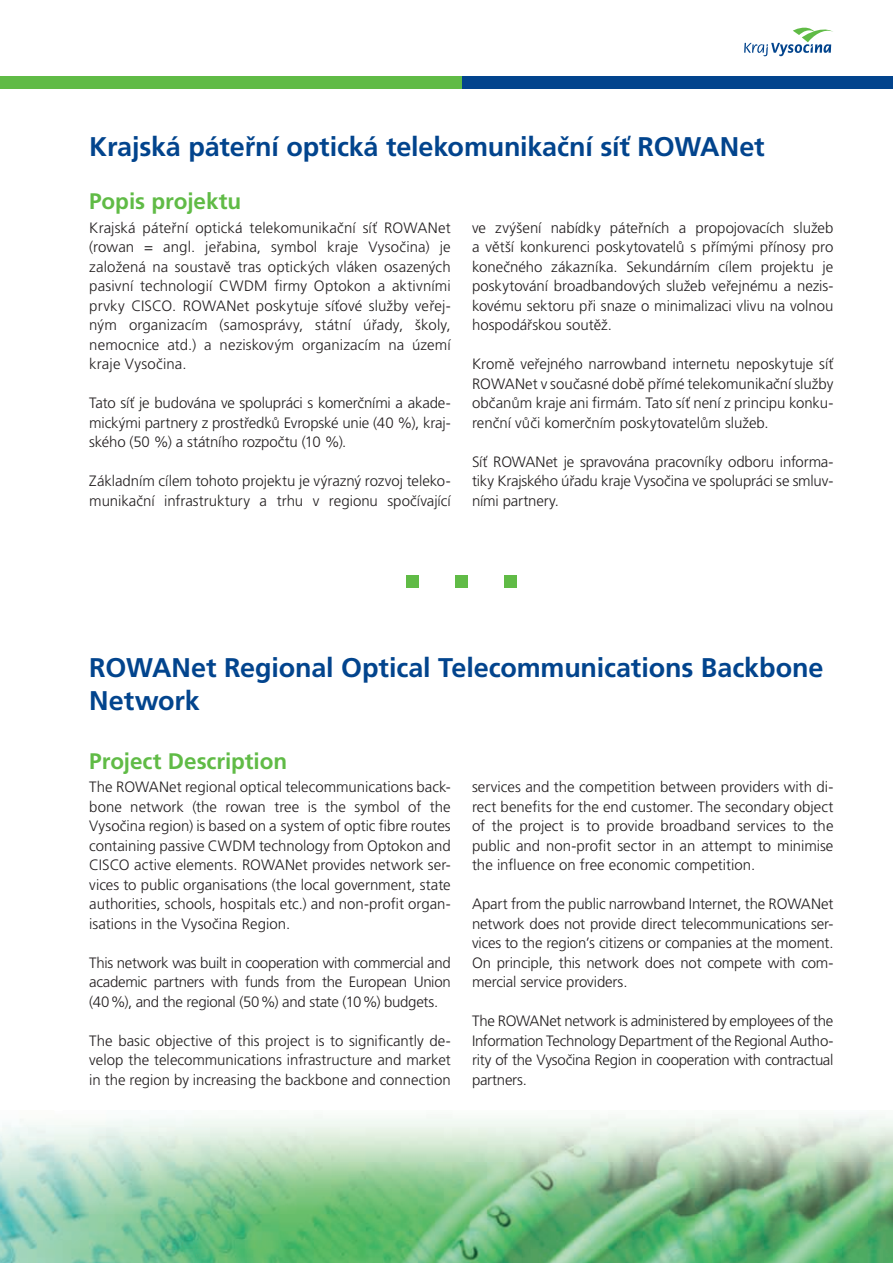
<style>
.page{position:relative;width:893px;height:1263px;background:#fff}
.page>*{position:absolute;margin:0;border:0;box-sizing:border-box;transform-origin:0 0}
.t1{font:700 27px/33px "Frutiger CE";letter-spacing:-.005em;color:#02448d}
.t2{font:700 22.5px "Frutiger CE";letter-spacing:-.005em;color:#60bb46}
.t3{font:300 15px/19.5px "Frutiger CE";letter-spacing:-.005em;color:#231f20;text-align:justify}
</style>
<div class="page">
<svg style="left:744px;top:28px;width:89px;height:28px"></svg>
<div style="left:0;top:77px;width:893px;height:12px;background:#02448d"></div>
<img style="left:0;top:1116px;width:893px;height:147px">
<div style="left:0;top:77px;width:461px;height:12px;background:#60bb46"></div>
<div style="left:455px;top:575px;width:13px;height:13px;background:#60bb46"></div>
<div style="left:504px;top:575px;width:12px;height:13px;background:#60bb46"></div>
<div style="left:406px;top:575px;width:13px;height:13px;background:#60bb46"></div>
<svg style="left:827px;top:1196px;width:4px;height:11px"></svg>
<h1 class="t1" style="left:89px;top:130px;width:677px">Krajská páteřní optická telekomunikační síť ROWANet</h1>
<h2 class="t2" style="left:89px;top:188px;width:153px">Popis projektu</h2>
<p class="t3" style="left:89px;top:218px;width:363px">Krajská páteřní optická telekomunikační síť ROWANet (rowan = angl. jeřabina, symbol kraje Vysočina) je založená na soustavě tras optických vláken osazených pasivní technologií CWDM firmy Optokon a aktivními prvky CISCO. ROWANet poskytuje síťové služby veřej&shy;ným organizacím (samosprávy, státní úřady, školy, nemocnice atd.) a neziskovým organizacím na území kraje Vysočina.</p>
<p class="t3" style="left:89px;top:393px;width:363px">Tato síť je budována ve spolupráci s komerčními a akade&shy;mickými partnery z prostředků Evropské unie (40 %), kraj&shy;ského (50 %) a státního rozpočtu (10 %).</p>
<p class="t3" style="left:89px;top:471px;width:363px">Základním cílem tohoto projektu je výrazný rozvoj teleko&shy;munikační infrastruktury a trhu v regionu spočívající</p>
<p class="t3" style="left:472px;top:218px;width:363px">ve zvýšení nabídky páteřních a propojovacích služeb a větší konkurenci poskytovatelů s přímými přínosy pro konečného zákazníka. Sekundárním cílem projektu je poskytování broadbandových služeb veřejnému a nezis&shy;kovému sektoru při snaze o minimalizaci vlivu na volnou hospodářskou soutěž.</p>
<p class="t3" style="left:472px;top:354px;width:363px">Kromě veřejného narrowband internetu neposkytuje síť ROWANet v současné době přímé telekomunikační služby občanům kraje ani firmám. Tato síť není z principu konku&shy;renční vůči komerčním poskytovatelům služeb.</p>
<p class="t3" style="left:472px;top:452px;width:363px">Síť ROWANet je spravována pracovníky odboru informa&shy;tiky Krajského úřadu kraje Vysočina ve spolupráci se smluv&shy;ními partnery.</p>
<h1 class="t1" style="left:89px;top:651px;width:735px">ROWANet Regional Optical Telecommunications Backbone<br>Network</h1>
<h2 class="t2" style="left:89px;top:748px;width:199px">Project Description</h2>
<p class="t3" style="left:89px;top:777px;width:363px">The ROWANet regional optical telecommunications back&shy;bone network (the rowan tree is the symbol of the Vysočina region) is based on a system of optic fibre routes containing passive CWDM technology from Optokon and CISCO active elements. ROWANet provides network ser&shy;vices to public organisations (the local government, state authorities, schools, hospitals etc.) and non-profit organ&shy;isations in the Vysočina Region.</p>
<p class="t3" style="left:89px;top:953px;width:363px">This network was built in cooperation with commercial and academic partners with funds from the European Union (40%), and the regional (50%) and state (10%) budgets.</p>
<p class="t3" style="left:89px;top:1031px;width:363px">The basic objective of this project is to significantly de&shy;velop the telecommunications infrastructure and market in the region by increasing the backbone and connection</p>
<p class="t3" style="left:472px;top:777px;width:363px">services and the competition between providers with di&shy;rect benefits for the end customer. The secondary object of the project is to provide broadband services to the public and non-profit sector in an attempt to minimise the influence on free economic competition.</p>
<p class="t3" style="left:472px;top:894px;width:363px">Apart from the public narrowband Internet, the ROWANet network does not provide direct telecommunications ser&shy;vices to the region’s citizens or companies at the moment.<br>On principle, this network does not compete with com&shy;mercial service providers.</p>
<p class="t3" style="left:472px;top:1011px;width:363px">The ROWANet network is administered by employees of the Information Technology Department of the Regional Autho&shy;rity of the Vysočina Region in cooperation with contractual partners.</p>
</div>
